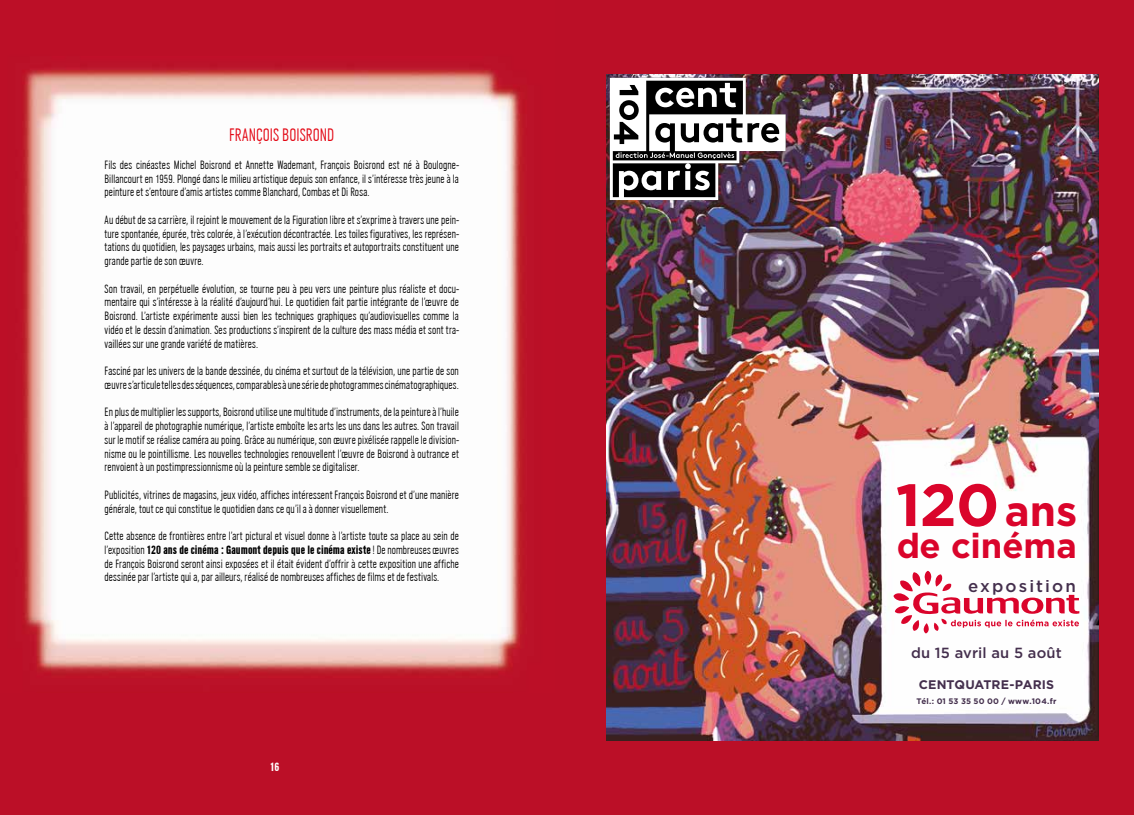
<style>
.page{position:relative;width:1134px;height:815px;background:#bb0f27}
.page>*{position:absolute;margin:0;border:0;box-sizing:border-box;transform-origin:0 0}
.t1{font:700 59.38px "Gotham HTF";color:#db052c}
.t2{font:700 34.62px "Gotham HTF";color:#db052c}
.t3{font:18.75px "URW Grotesk T Ligh Cond";letter-spacing:.005em;color:#e30613}
.t4{font:500 16.88px "Gotham HTF";letter-spacing:.125em;color:#45304e}
.t5{font:500 14.75px "Gotham HTF";letter-spacing:.01em;color:#45304e}
.t6{font:12.5px/13.8px "URW Grotesk T Ligh Cond";letter-spacing:.015em;color:#000;text-align:justify}
.t7{font:700 condensed 12.5px "URW Grotesk T";color:#000}
.t8{font:700 12.5px "Gotham HTF";letter-spacing:.005em;color:#45304e}
.t9{font:700 condensed 12.5px "URW Grotesk T";color:#fff}
.t10{font:700 8px "Gotham HTF";letter-spacing:.025em;color:#45304e}
.s1{font-family:"URW Grotesk T Ligh Cond";font-weight:400;font-stretch:normal}
.s2{font-size:42.25px}
</style>
<div class="page">
<img style="left:23px;top:68px;width:500px;height:265px">
<img style="left:23px;top:333px;width:500px;height:341px">
<img style="left:606px;top:74px;width:492px;height:666px">
<svg style="left:893px;top:571px;width:186px;height:62px;background:#f6cad2"></svg>
<svg style="left:610px;top:78px;width:176px;height:122px;background:#7b787d"></svg>
<h3 class="t3" style="left:229px;top:126px;width:106px">FRANÇOIS BOISROND</h3>
<p class="t6" style="left:105px;top:158px;width:356px">Fils des cinéastes Michel Boisrond et Annette Wademant, François Boisrond est né à Boulogne-Billancourt en 1959. Plongé dans le milieu artistique depuis son enfance, il s’intéresse très jeune à la peinture et s’entoure d’amis artistes comme Blanchard, Combas et Di Rosa.</p>
<p class="t6" style="left:105px;top:213px;width:356px">Au début de sa carrière, il rejoint le mouvement de la Figuration libre et s’exprime à travers une pein&shy;ture spontanée, épurée, très colorée, à l’exécution décontractée. Les toiles figuratives, les représen&shy;tations du quotidien, les paysages urbains, mais aussi les portraits et autoportraits constituent une grande partie de son œuvre.</p>
<p class="t6" style="left:105px;top:282px;width:356px">Son travail, en perpétuelle évolution, se tourne peu à peu vers une peinture plus réaliste et docu&shy;mentaire qui s’intéresse à la réalité d’aujourd’hui. Le quotidien fait partie intégrante de l’œuvre de Boisrond. L’artiste expérimente aussi bien les techniques graphiques qu’audiovisuelles comme la vidéo et le dessin d’animation. Ses productions s’inspirent de la culture des mass média et sont tra&shy;vaillées sur une grande variété de matières.</p>
<p class="t6" style="left:105px;top:364px;width:356px">Fasciné par les univers de la bande dessinée, du cinéma et surtout de la télévision, une partie de son œuvre s’articule telles des séquences, comparables à une série de photogrammes cinématographiques.</p>
<p class="t6" style="left:105px;top:406px;width:356px">En plus de multiplier les supports, Boisrond utilise une multitude d’instruments, de la peinture à l’huile à l’appareil de photographie numérique, l’artiste emboîte les arts les uns dans les autres. Son travail sur le motif se réalise caméra au poing. Grâce au numérique, son œuvre pixélisée rappelle le division&shy;nisme ou le pointillisme. Les nouvelles technologies renouvellent l’œuvre de Boisrond à outrance et renvoient à un postimpressionnisme où la peinture semble se digitaliser.</p>
<p class="t6" style="left:105px;top:488px;width:356px">Publicités, vitrines de magasins, jeux vidéo, affiches intéressent François Boisrond et d’une manière générale, tout ce qui constitue le quotidien dans ce qu’il a à donner visuellement.</p>
<p class="t6" style="left:105px;top:529px;width:356px">Cette absence de frontières entre l’art pictural et visuel donne à l’artiste toute sa place au sein de</p>
<p class="t7" style="left:105px;top:543px;width:356px"><span class="s1">l’exposition</span> 120 ans de cinéma : Gaumont depuis que le cinéma existe<span class="s1">! De nombreuses œuvres</span></p>
<p class="t6" style="left:105px;top:557px;width:356px">de François Boisrond seront ainsi exposées et il était évident d’offrir à cette exposition une affiche dessinée par l’artiste qui a, par ailleurs, réalisé de nombreuses affiches de films et de festivals.</p>
<p class="t9" style="left:270px;top:761px;width:11px">16</p>
<h1 class="t1" style="left:896px;top:471px;width:183px">120<span class="s2">ans</span></h1>
<h2 class="t2" style="left:896px;top:526px;width:182px">de cinéma</h2>
<h3 class="t4" style="left:968px;top:577px;width:109px">exposition</h3>
<p class="t5" style="left:911px;top:644px;width:152px">du 15 avril au 5 août</p>
<p class="t8" style="left:919px;top:677px;width:137px">CENTQUATRE-PARIS</p>
<p class="t10" style="left:916px;top:696px;width:141px">Tél.: 01 53 35 50 00 / www.104.fr</p>
</div>
